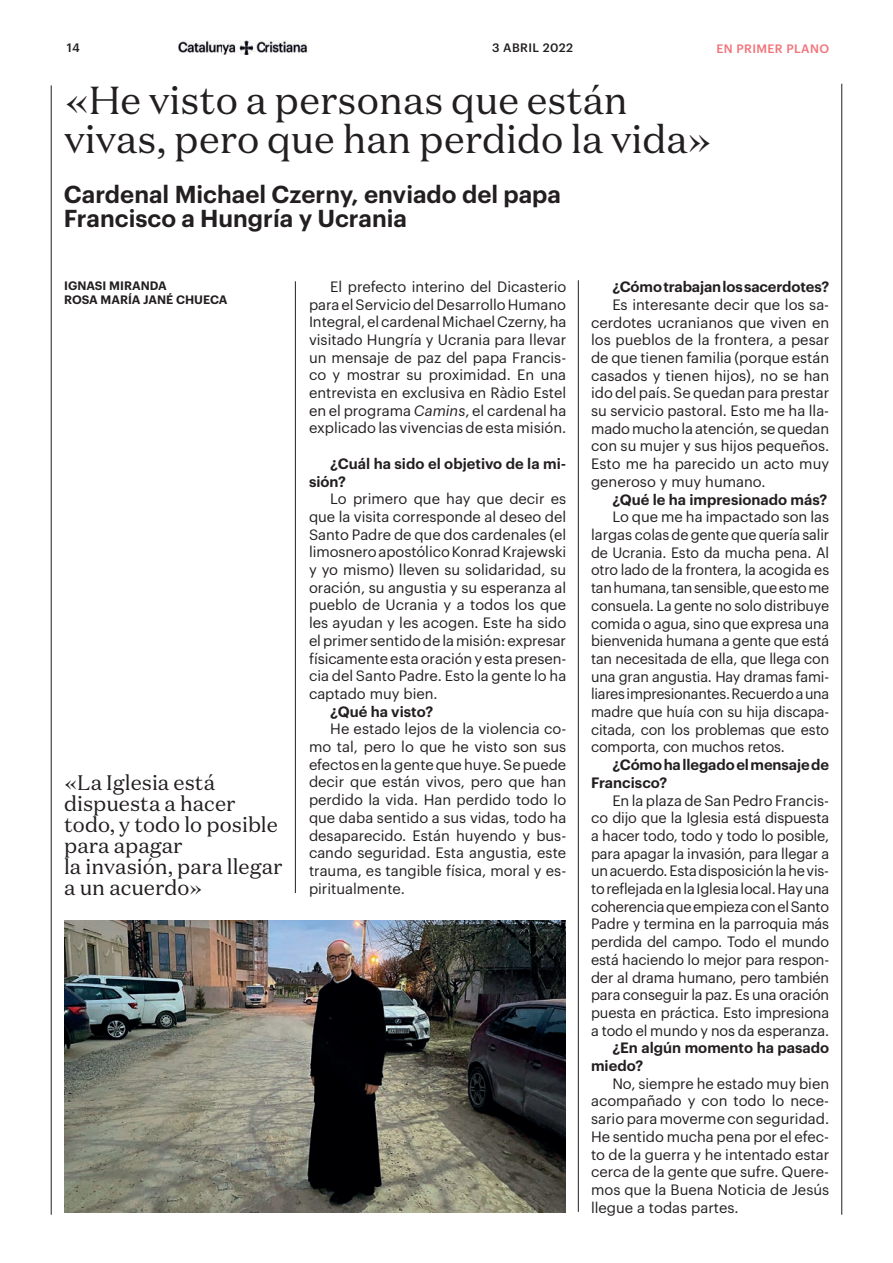
<style>
.page{position:relative;width:893px;height:1263px;background:#fff}
.page>*{position:absolute;margin:0;border:0;box-sizing:border-box;transform-origin:0 0}
.t1{font:39px/39px "Domaine Text";color:#231f20}
.t2{font:600 24px/24px "Graphik";color:#231f20}
.t3{font:21px/21px "Domaine Text";color:#231f20}
.t4{font:14.7px/17.7px "Graphik";color:#231f20;text-align:justify}
.t5{font:600 14.7px/17.7px "Graphik";color:#231f20}
.t6{font:600 12px/13.5px "Graphik";color:#231f20}
.t7{font:500 12px "Graphik";letter-spacing:.035em;color:#f27278}
.t8{font:500 12px "Graphik";letter-spacing:.035em;color:#231f20}
.s1{font-style:italic}
</style>
<div class="page">
<img style="left:179px;top:41px;width:129px;height:14px">
<hr style="left:841px;top:84px;width:1px;height:1131px;background:#231f20">
<hr style="left:51px;top:85px;width:1px;height:1130px;background:#231f20">
<hr style="left:295px;top:281px;width:1px;height:612px;background:#231f20">
<hr style="left:578px;top:280px;width:1px;height:932px;background:#231f20">
<img style="left:64px;top:921px;width:501px;height:291px">
<p class="t8" style="left:67px;top:38px;width:14px">14</p>
<p class="t8" style="left:492px;top:38px;width:83px">3 ABRIL 2022</p>
<p class="t7" style="left:716px;top:39px;width:114px">EN PRIMER PLANO</p>
<h1 class="t1" style="left:64px;top:80px;width:649px">«He visto a personas que están vivas, pero que han perdido la vida»</h1>
<h2 class="t2" style="left:64px;top:180px;width:499px">Cardenal Michael Czerny, enviado del papa<br>Francisco a Hungría y Ucrania</h2>
<p class="t4" style="left:309px;top:276px;width:259px;text-indent:21px">El prefecto interino del Dicasterio para el Servicio del Desarrollo Humano Integral, el cardenal Michael Czerny, ha visitado Hungría y Ucrania para llevar un mensaje de paz del papa Francis&shy;co y mostrar su proximidad. En una entrevista en exclusiva en Ràdio Estel en el programa <span class="s1">Camins</span>, el cardenal ha explicado las vivencias de esta misión.</p>
<p class="t5" style="left:309px;top:453px;width:259px;text-indent:21px">¿Cuál ha sido el objetivo de la mi&shy;sión?</p>
<p class="t4" style="left:309px;top:489px;width:259px;text-indent:21px">Lo primero que hay que decir es que la visita corresponde al deseo del Santo Padre de que dos cardenales (el limosnero apostólico Konrad Krajewski y yo mismo) lleven su solidaridad, su oración, su angustia y su esperanza al pueblo de Ucrania y a todos los que les ayudan y les acogen. Este ha sido el primer sentido de la misión: expresar físicamente esta oración y esta presen&shy;cia del Santo Padre. Esto la gente lo ha captado muy bien.</p>
<p class="t5" style="left:330px;top:701px;width:104px">¿Qué ha visto?</p>
<p class="t4" style="left:309px;top:719px;width:259px;text-indent:21px">He estado lejos de la violencia co&shy;mo tal, pero lo que he visto son sus efectos en la gente que huye. Se puede decir que están vivos, pero que han perdido la vida. Han perdido todo lo que daba sentido a sus vidas, todo ha desaparecido. Están huyendo y bus&shy;cando seguridad. Esta angustia, este trauma, es tangible física, moral y es&shy;piritualmente.</p>
<p class="t6" style="left:64px;top:278px;width:165px">IGNASI MIRANDA<br>ROSA MARÍA JANÉ CHUECA</p>
<p class="t5" style="left:612px;top:277px;width:218px">¿Cómo trabajan los sacerdotes?</p>
<p class="t4" style="left:591px;top:294px;width:240px;text-indent:21px">Es interesante decir que los sa&shy;cerdotes ucranianos que viven en los pueblos de la frontera, a pesar de que tienen familia (porque están casados y tienen hijos), no se han ido del país. Se quedan para prestar su servicio pastoral. Esto me ha lla&shy;mado mucho la atención, se quedan con su mujer y sus hijos pequeños.<br>Esto me ha parecido un acto muy generoso y muy humano.</p>
<p class="t5" style="left:612px;top:489px;width:216px">¿Qué le ha impresionado más?</p>
<p class="t4" style="left:591px;top:507px;width:240px;text-indent:21px">Lo que me ha impactado son las largas colas de gente que quería salir de Ucrania. Esto da mucha pena. Al otro lado de la frontera, la acogida es tan humana, tan sensible, que esto me consuela. La gente no solo distribuye comida o agua, sino que expresa una bienvenida humana a gente que está tan necesitada de ella, que llega con una gran angustia. Hay dramas fami&shy;liares impresionantes. Recuerdo a una madre que huía con su hija discapa&shy;citada, con los problemas que esto comporta, con muchos retos.</p>
<p class="t5" style="left:591px;top:755px;width:240px;text-indent:21px">¿Cómo ha llegado el mensaje de<br>Francisco?</p>
<p class="t4" style="left:591px;top:790px;width:240px;text-indent:21px">En la plaza de San Pedro Francis&shy;co dijo que la Iglesia está dispuesta a hacer todo, todo y todo lo posible, para apagar la invasión, para llegar a un acuerdo. Esta disposición la he vis&shy;to reflejada en la Iglesia local. Hay una coherencia que empieza con el Santo Padre y termina en la parroquia más perdida del campo. Todo el mundo está haciendo lo mejor para respon&shy;der al drama humano, pero también para conseguir la paz. Es una oración puesta en práctica. Esto impresiona a todo el mundo y nos da esperanza.</p>
<p class="t5" style="left:591px;top:1038px;width:240px;text-indent:21px">¿En algún momento ha pasado miedo?</p>
<p class="t4" style="left:591px;top:1073px;width:240px;text-indent:21px">No, siempre he estado muy bien acompañado y con todo lo nece&shy;sario para moverme con seguridad.<br>He sentido mucha pena por el efec&shy;to de la guerra y he intentado estar cerca de la gente que sufre. Quere&shy;mos que la Buena Noticia de Jesús llegue a todas partes.</p>
<h3 class="t3" style="left:64px;top:771px;width:220px">«La Iglesia está dispuesta a hacer todo, y todo lo posible para apagar<br>la invasión, para llegar a un acuerdo»</h3>
</div>
